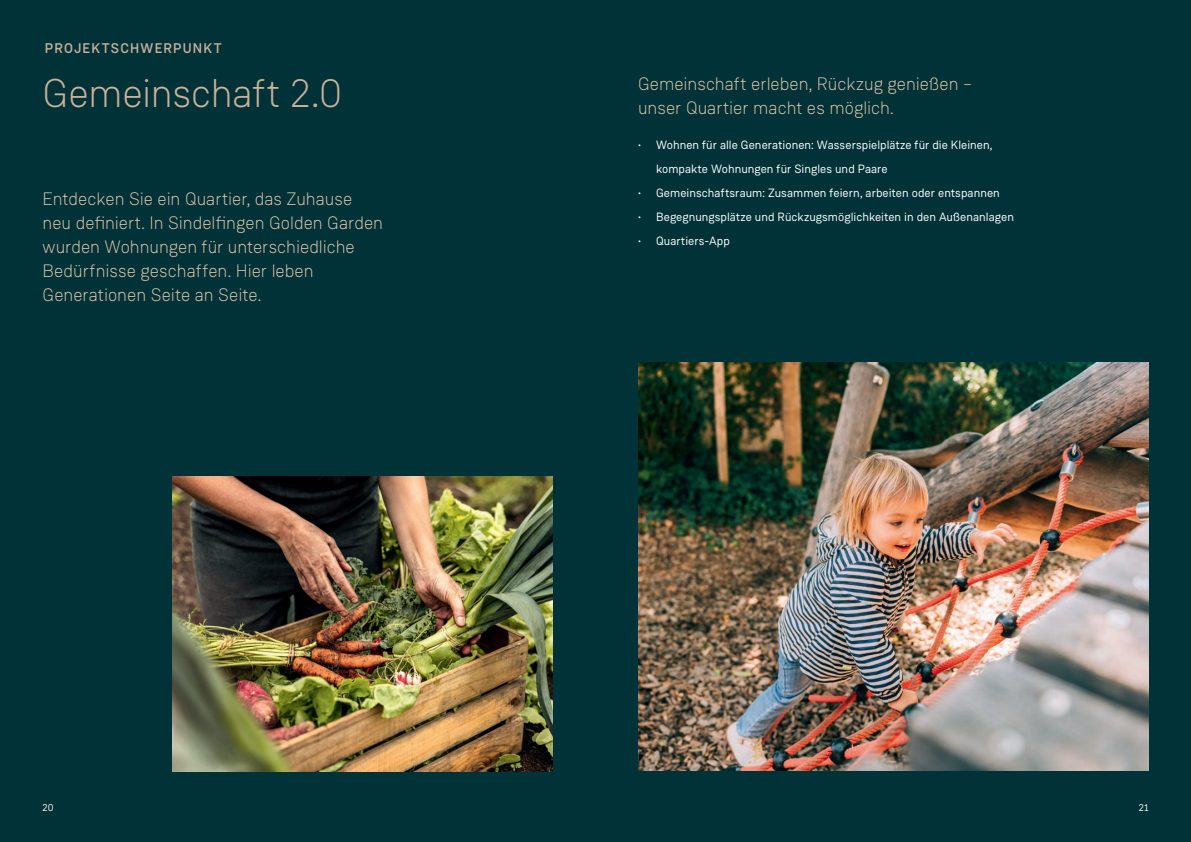
<style>
.page{position:relative;width:1191px;height:842px;background:#fff}
.page>*{position:absolute;margin:0;border:0;box-sizing:border-box;transform-origin:0 0}
.t1{font:300 40px "Weissenhof Grotesk";letter-spacing:-.01em;color:#ccb098}
.t2{font:300 18px/24px "Weissenhof Grotesk";color:#e1c3a7}
.t3{font:500 14px "Weissenhof Grotesk";letter-spacing:.085em;color:#ccb098}
.t4{font:12px/24px "Weissenhof Grotesk";letter-spacing:.005em;color:#fff}
.t5{font:10px "Weissenhof Grotesk";color:#fff}
</style>
<div class="page">
<div style="left:595px;top:0;width:596px;height:842px;background:#003238"></div>
<div style="left:0;top:0;width:595px;height:842px;background:#003238"></div>
<img style="left:173px;top:476px;width:380px;height:295px">
<img style="left:638px;top:363px;width:510px;height:408px">
<p class="t3" style="left:45px;top:40px;width:178px">PROJEKTSCHWERPUNKT</p>
<h1 class="t1" style="left:43px;top:69px;width:301px">Gemeinschaft 2.0</h1>
<p class="t2" style="left:43px;top:187px;width:342px">Entdecken Sie ein Quartier, das Zuhause neu definiert. In Sindelfingen Golden Garden wurden Wohnungen für unterschiedliche Bedürfnisse geschaffen. Hier leben Generationen Seite an Seite.</p>
<p class="t2" style="left:638px;top:71px;width:335px">Gemeinschaft erleben, Rückzug genießen – unser Quartier macht es möglich.</p>
<p class="t4" style="left:656px;top:133px;width:338px;text-indent:-18px">• Wohnen für alle Generationen: Wasserspielplätze für die Kleinen, kompakte Wohnungen für Singles und Paare</p>
<p class="t4" style="left:638px;top:181px;width:363px">• Gemeinschaftsraum: Zusammen feiern, arbeiten oder entspannen</p>
<p class="t4" style="left:638px;top:205px;width:377px">• Begegnungsplätze und Rückzugsmöglichkeiten in den Außenanlagen</p>
<p class="t4" style="left:638px;top:229px;width:93px">• Quartiers-App</p>
<p class="t5" style="left:43px;top:801px;width:13px">20</p>
<p class="t5" style="left:1138px;top:801px;width:11px">21</p>
</div>
